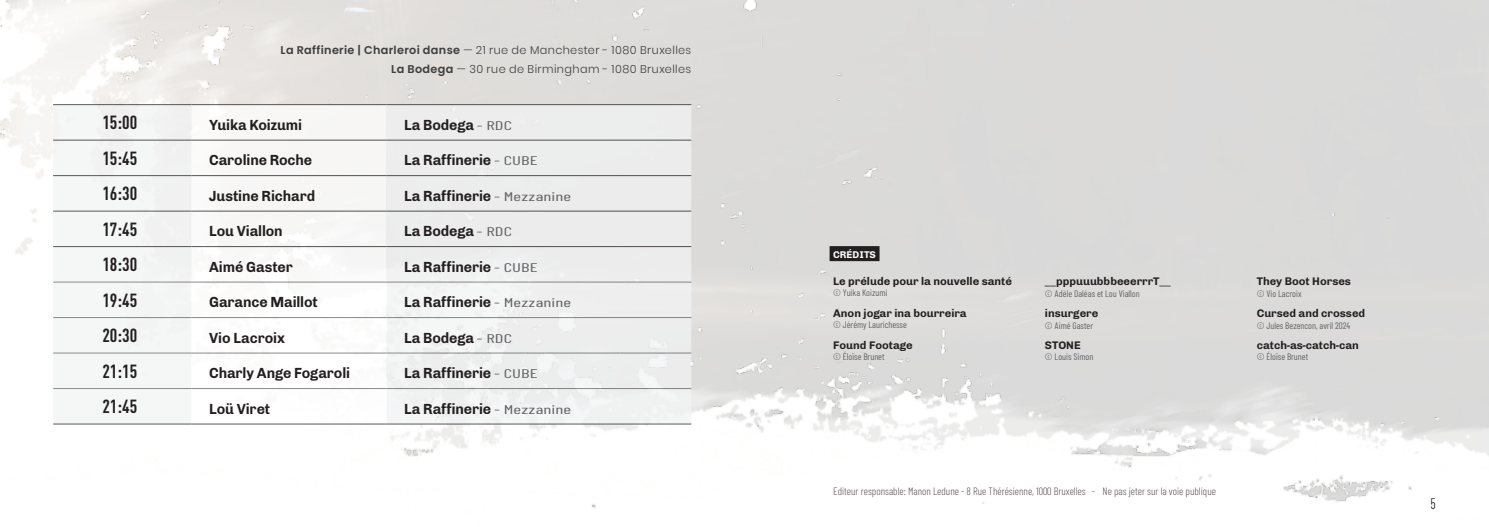
<style>
.page{position:relative;width:1489px;height:527px;background:#fff}
.page>*{position:absolute;margin:0;border:0;box-sizing:border-box;transform-origin:0 0}
.t1{font:700 condensed 18.75px "DIN Pro";color:#231f20}
.t2{font:700 15px "Chivo";letter-spacing:-.01em;color:#231f20;scale:.95 1}
.t3{font:condensed 15px "DIN Pro";color:#231f20}
.t4{font:700 11.25px "Chivo";color:#231f20}
.Body_Text{font:300 11.25px "Poppins";letter-spacing:.035em;color:#3e3e3f}
.t5{font:300 10.62px "Barlow Condensed";color:#5f5759}
.t6{font:700 10px "Chivo";color:#fff}
.t7{font:9.38px "Barlow Condensed";color:#636366}
.s1{font-weight:600}
.s2{font-family:"Barlow Condensed";font-weight:400;font-size:12.5px;color:#636366}
</style>
<div class="page">
<img style="left:0;top:0;width:1488px;height:509px">
<div style="left:53px;top:105px;width:638px;height:318px;background:#eeeeef"></div>
<svg style="left:191px;top:105px;width:195px;height:318px"></svg>
<hr style="left:386px;top:104px;width:305px;height:1px;background:#231f20">
<hr style="left:386px;top:140px;width:305px;height:1px;background:#231f20">
<hr style="left:386px;top:175px;width:305px;height:1px;background:#231f20">
<hr style="left:386px;top:210px;width:305px;height:1px;background:#231f20">
<hr style="left:386px;top:246px;width:305px;height:1px;background:#231f20">
<hr style="left:191px;top:104px;width:195px;height:1px;background:#231f20">
<hr style="left:191px;top:140px;width:195px;height:1px;background:#231f20">
<hr style="left:191px;top:175px;width:195px;height:1px;background:#231f20">
<hr style="left:191px;top:210px;width:195px;height:1px;background:#231f20">
<hr style="left:191px;top:246px;width:195px;height:1px;background:#231f20">
<hr style="left:53px;top:104px;width:138px;height:1px;background:#231f20">
<hr style="left:53px;top:140px;width:138px;height:1px;background:#231f20">
<hr style="left:53px;top:175px;width:138px;height:1px;background:#231f20">
<hr style="left:53px;top:210px;width:138px;height:1px;background:#231f20">
<hr style="left:53px;top:246px;width:138px;height:1px;background:#231f20">
<hr style="left:53px;top:281px;width:138px;height:1px;background:#636366">
<hr style="left:191px;top:281px;width:195px;height:1px;background:#636366">
<hr style="left:386px;top:281px;width:305px;height:1px;background:#636366">
<hr style="left:53px;top:317px;width:138px;height:1px;background:#636366">
<hr style="left:191px;top:317px;width:195px;height:1px;background:#636366">
<hr style="left:386px;top:317px;width:305px;height:1px;background:#636366">
<hr style="left:53px;top:352px;width:138px;height:1px;background:#636366">
<hr style="left:191px;top:352px;width:195px;height:1px;background:#636366">
<hr style="left:386px;top:352px;width:305px;height:1px;background:#636366">
<hr style="left:53px;top:388px;width:138px;height:1px;background:#636366">
<hr style="left:191px;top:388px;width:195px;height:1px;background:#636366">
<hr style="left:386px;top:388px;width:305px;height:1px;background:#636366">
<hr style="left:53px;top:423px;width:138px;height:1px;background:#231f20">
<hr style="left:191px;top:423px;width:195px;height:1px;background:#231f20">
<hr style="left:386px;top:423px;width:305px;height:1px;background:#231f20">
<div style="left:829px;top:246px;width:50px;height:15px;background:#231f20"></div>
<p class="Body_Text" style="left:280px;top:44px;width:412px"><span class="s1">La Raffinerie | Charleroi danse</span> — 21 rue de Manchester - 1080 Bruxelles</p>
<p class="Body_Text" style="left:391px;top:63px;width:301px"><span class="s1">La Bodega</span> — 30 rue de Birmingham - 1080 Bruxelles</p>
<p class="t1" style="left:102px;top:108px;width:36px">15:00</p>
<p class="t2" style="left:209px;top:115px;width:99px">Yuika Koizumi</p>
<p class="t2" style="left:404px;top:115px;width:115px">La Bodega <span class="s2">- RDC</span></p>
<p class="t1" style="left:102px;top:144px;width:36px">15:45</p>
<p class="t2" style="left:209px;top:151px;width:110px">Caroline Roche</p>
<p class="t2" style="left:404px;top:151px;width:142px">La Raffinerie <span class="s2">- CUBE</span></p>
<p class="t1" style="left:102px;top:179px;width:36px">16:30</p>
<p class="t2" style="left:209px;top:186px;width:113px">Justine Richard</p>
<p class="t2" style="left:404px;top:186px;width:177px">La Raffinerie <span class="s2">- Mezzanine</span></p>
<p class="t1" style="left:102px;top:215px;width:36px">17:45</p>
<p class="t2" style="left:209px;top:222px;width:79px">Lou Viallon</p>
<p class="t2" style="left:404px;top:222px;width:115px">La Bodega <span class="s2">- RDC</span></p>
<p class="t1" style="left:102px;top:250px;width:36px">18:30</p>
<p class="t2" style="left:209px;top:257px;width:89px">Aimé Gaster</p>
<p class="t2" style="left:404px;top:257px;width:142px">La Raffinerie <span class="s2">- CUBE</span></p>
<p class="t1" style="left:102px;top:285px;width:36px">19:45</p>
<p class="t2" style="left:209px;top:293px;width:116px">Garance Maillot</p>
<p class="t2" style="left:404px;top:293px;width:177px">La Raffinerie <span class="s2">- Mezzanine</span></p>
<p class="t1" style="left:102px;top:321px;width:36px">20:30</p>
<p class="t2" style="left:209px;top:328px;width:81px">Vio Lacroix</p>
<p class="t2" style="left:404px;top:328px;width:115px">La Bodega <span class="s2">- RDC</span></p>
<p class="t1" style="left:102px;top:356px;width:36px">21:15</p>
<p class="t2" style="left:209px;top:363px;width:150px">Charly Ange Fogaroli</p>
<p class="t2" style="left:404px;top:363px;width:142px">La Raffinerie <span class="s2">- CUBE</span></p>
<p class="t1" style="left:102px;top:392px;width:36px">21:45</p>
<p class="t2" style="left:209px;top:399px;width:66px">Loü Viret</p>
<p class="t2" style="left:404px;top:399px;width:177px">La Raffinerie <span class="s2">- Mezzanine</span></p>
<p class="t6" style="left:833px;top:248px;width:44px">CRÉDITS</p>
<p class="t4" style="left:833px;top:274px;width:180px">Le prélude pour la nouvelle santé</p>
<p class="t7" style="left:833px;top:286px;width:56px">© Yuika Koizumi</p>
<p class="t4" style="left:833px;top:306px;width:135px">Anon jogar ina bourreira</p>
<p class="t7" style="left:833px;top:318px;width:75px">© Jérémy Laurichesse</p>
<p class="t4" style="left:833px;top:337px;width:81px">Found Footage</p>
<p class="t7" style="left:833px;top:350px;width:53px">© Éloïse Brunet</p>
<p class="t4" style="left:1044px;top:274px;width:127px">__pppuuubbbeeerrrT__</p>
<p class="t7" style="left:1044px;top:287px;width:96px">© Adèle Daléas et Lou Viallon</p>
<p class="t4" style="left:1044px;top:306px;width:55px">insurgere</p>
<p class="t7" style="left:1044px;top:319px;width:50px">© Aimé Gaster</p>
<p class="t4" style="left:1044px;top:338px;width:37px">STONE</p>
<p class="t7" style="left:1044px;top:351px;width:50px">© Louis Simon</p>
<p class="t4" style="left:1256px;top:274px;width:96px">They Boot Horses</p>
<p class="t7" style="left:1256px;top:287px;width:46px">© Vio Lacroix</p>
<p class="t4" style="left:1256px;top:306px;width:110px">Cursed and crossed</p>
<p class="t7" style="left:1256px;top:319px;width:95px">© Jules Bezencon, avril 2024</p>
<p class="t4" style="left:1256px;top:338px;width:104px">catch-as-catch-can</p>
<p class="t7" style="left:1256px;top:351px;width:53px">© Éloïse Brunet</p>
<p class="t5" style="left:833px;top:484px;width:384px">Editeur responsable: Manon Ledune - 8 Rue Thérésienne, 1000 Bruxelles - Ne pas jeter sur la voie publique</p>
<p class="t3" style="left:1430px;top:492px;width:7px">5</p>
</div>
